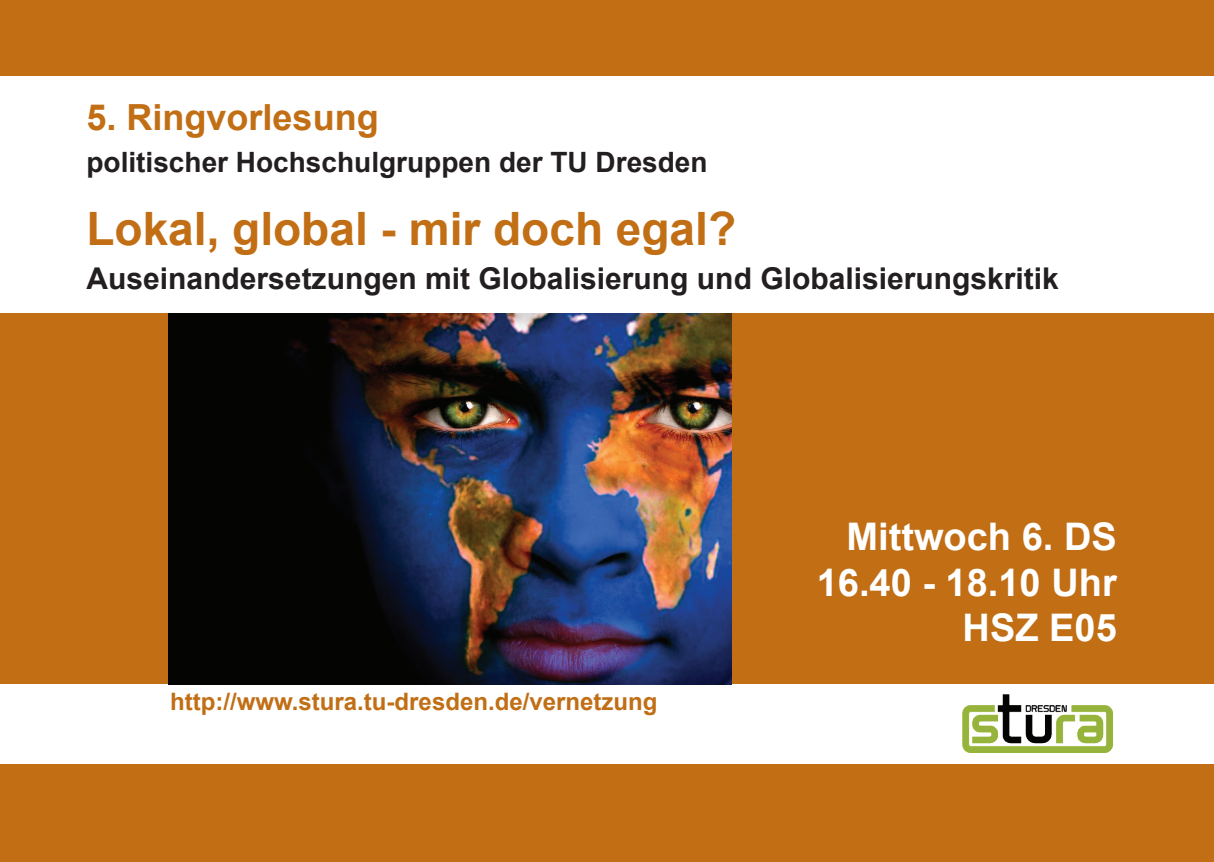
<style>
.page{position:relative;width:1214px;height:862px;background:#fff}
.page>*{position:absolute;margin:0;border:0;box-sizing:border-box;transform-origin:0 0}
.t1{font:700 46px "Arial";color:#c16e15}
.t2{font:700 38px/45.6px "Arial";color:#fff;text-align:right}
.t3{font:700 36px "Arial";color:#c16e15}
.t4{font:700 30px "Arial";color:#231f20}
.t5{font:700 28px "Arial";color:#231f20}
.t6{font:700 24px "Arial";color:#c16e15}
</style>
<div class="page">
<div style="left:0;top:313px;width:209px;height:371px;background:#c16e15"></div>
<div style="left:729px;top:313px;width:484px;height:371px;background:#c16e15"></div>
<div style="left:0;top:0;width:1213px;height:76px;background:#c16e15"></div>
<div style="left:0;top:765px;width:1213px;height:97px;background:#c16e15"></div>
<img style="left:169px;top:313px;width:562px;height:371px">
<img style="left:962px;top:694px;width:150px;height:59px">
<p class="t3" style="left:86px;top:94px;width:294px">5. Ringvorlesung</p>
<p class="t5" style="left:86px;top:144px;width:622px">politischer Hochschulgruppen der TU Dresden</p>
<h1 class="t1" style="left:86px;top:199px;width:651px">Lokal, global - mir doch egal?</h1>
<p class="t4" style="left:86px;top:259px;width:973px">Auseinandersetzungen mit Globalisierung und Globalisierungskritik</p>
<p class="t6" style="left:170px;top:686px;width:489px">http://www.stura.tu-dresden.de/vernetzung</p>
<p class="t2" style="left:816px;top:515px;width:301px">Mittwoch 6. DS<br>16.40 - 18.10 Uhr<br>HSZ E05</p>
</div>
